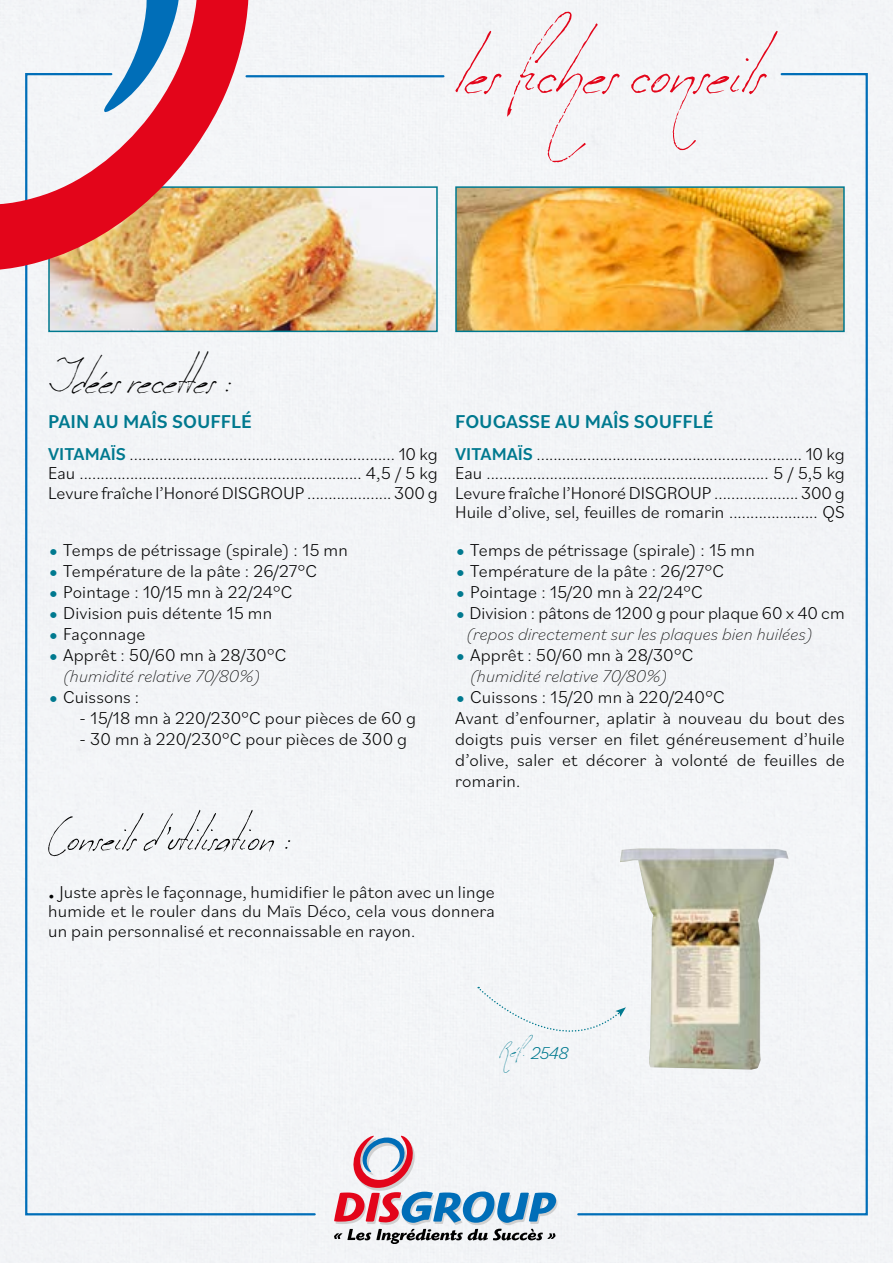
<style>
.page{position:relative;width:893px;height:1263px;background:#f3f4f7}
.page>*{position:absolute;margin:0;border:0;box-sizing:border-box;transform-origin:0 0}
.t1{font:67.5px "Milonguita";color:#e3051a}
.t2{font:42px "Milonguita";color:#000}
.t3{font:500 19.5px "Bilo";color:#00798f}
.t4{font:300 18px/19.5px "Bilo";letter-spacing:.01em;color:#000;text-align:justify}
.t5{font:italic 200 18px/21px "Bilo";letter-spacing:.01em;color:#000}
.t6{font:18px "Milonguita";color:#00798f}
.s1{font-weight:500;color:#00798f}
.s2{font-size:28.5px;color:#00798f}
.s3{font-weight:300;font-style:normal;font-size:28.5px;color:#00798f}
.s4{font-weight:300;font-style:normal}
.s5{font-family:"Bilo";font-weight:300;font-style:italic}
</style>
<div class="page">
<div style="left:24px;top:72px;width:293px;height:1144px;background:#f3f4f7"></div>
<hr style="left:247px;top:75px;width:196px;height:2px;background:#006eb8">
<svg style="left:334px;top:1135px;width:223px;height:108px"></svg>
<div style="left:576px;top:72px;width:293px;height:1144px;background:#f2f4f7"></div>
<img style="left:47px;top:185px;width:391px;height:148px">
<img style="left:458px;top:189px;width:384px;height:140px">
<div style="left:455px;top:186px;width:390px;height:146px;border:2px solid #00798f"></div>
<svg style="left:0;top:0;width:258px;height:280px"></svg>
<svg style="left:48px;top:810px;width:242px;height:46px"></svg>
<div style="left:478px;top:987px;width:142px;height:73px;background:#f3f5f7"></div>
<img style="left:620px;top:848px;width:169px;height:221px">
<h2 class="t2" style="left:48px;top:353px;width:186px">Idées recettes :</h2>
<h1 class="t1" style="left:455px;top:29px;width:309px">les fiches conseils</h1>
<p class="t3" style="left:48px;top:408px;width:205px">PAIN AU MAÎS SOUFFLÉ</p>
<p class="t3" style="left:455px;top:408px;width:260px">FOUGASSE AU MAÎS SOUFFLÉ</p>
<p class="t4" style="left:48px;top:443px;width:391px"><span class="s1">VITAMAÏS</span> ............................................................... 10 kg Eau ................................................................... 4,5 / 5 kg Levure fraîche l’Honoré DISGROUP .................... 300 g</p>
<p class="t4" style="left:455px;top:443px;width:391px"><span class="s1">VITAMAÏS</span> ............................................................... 10 kg Eau ................................................................... 5 / 5,5 kg Levure fraîche l’Honoré DISGROUP .................... 300 g Huile d’olive, sel, feuilles de romarin ..................... QS</p>
<p class="t4" style="left:48px;top:539px;width:301px"><span class="s2">•</span> Temps de pétrissage (spirale) : 15 mn</p>
<p class="t4" style="left:48px;top:560px;width:270px"><span class="s2">•</span> Température de la pâte : 26/27°C</p>
<p class="t4" style="left:48px;top:581px;width:246px"><span class="s2">•</span> Pointage : 10/15 mn à 22/24°C</p>
<p class="t4" style="left:48px;top:602px;width:226px"><span class="s2">•</span> Division puis détente 15 mn</p>
<p class="t4" style="left:48px;top:623px;width:99px"><span class="s2">•</span> Façonnage</p>
<p class="t5" style="left:63px;top:643px;width:225px;text-indent:-15px"><span class="s3">•</span> <span class="s4">Apprêt : 50/60 mn à 28/30°C </span>(humidité relative 70/80%)</p>
<p class="t4" style="left:48px;top:686px;width:92px"><span class="s2">•</span> Cuissons :</p>
<p class="t4" style="left:79px;top:707px;width:338px">- 15/18 mn à 220/230°C pour pièces de 60 g</p>
<p class="t4" style="left:79px;top:728px;width:329px">- 30 mn à 220/230°C pour pièces de 300 g</p>
<p class="t4" style="left:455px;top:539px;width:301px"><span class="s2">•</span> Temps de pétrissage (spirale) : 15 mn</p>
<p class="t4" style="left:455px;top:560px;width:270px"><span class="s2">•</span> Température de la pâte : 26/27°C</p>
<p class="t4" style="left:455px;top:581px;width:249px"><span class="s2">•</span> Pointage : 15/20 mn à 22/24°C</p>
<p class="t5" style="left:466px;top:601px;width:380px;text-indent:-11px"><span class="s3">•</span> <span class="s4">Division : pâtons de 1200 g pour plaque 60 x 40 cm </span>(repos directement sur les plaques bien huilées)</p>
<p class="t5" style="left:470px;top:643px;width:225px;text-indent:-15px"><span class="s3">•</span> <span class="s4">Apprêt : 50/60 mn à 28/30°C </span>(humidité relative 70/80%)</p>
<p class="t4" style="left:455px;top:685px;width:391px;line-height:21px;text-align:left"><span class="s2">•</span> Cuissons : 15/20 mn à 220/240°C<br>Avant d’enfourner, aplatir à nouveau du bout des doigts puis verser en filet généreusement d’huile d’olive, saler et décorer à volonté de feuilles de romarin.</p>
<p class="t4" style="left:48px;top:881px;width:448px">• Juste après le façonnage, humidifier le pâton avec un linge humide et le rouler dans du Maïs Déco, cela vous donnera un pain personnalisé et reconnaissable en rayon.</p>
<p class="t6" style="left:499px;top:1039px;width:71px">Réf. <span class="s5">2548</span></p>
</div>
